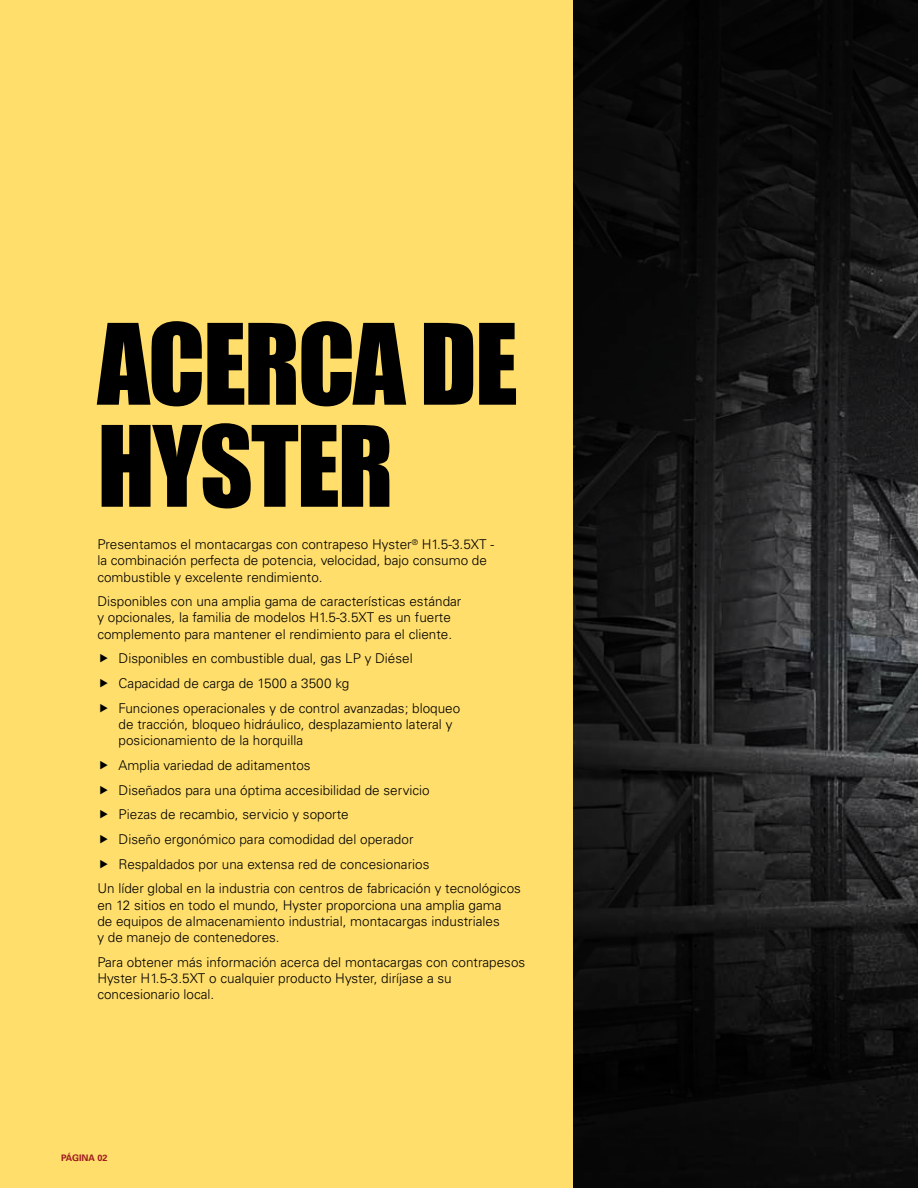
<style>
.page{position:relative;width:918px;height:1188px;background:#fff}
.page>*{position:absolute;margin:0;border:0;box-sizing:border-box;transform-origin:0 0}
.t1{font:103.5px/102px "Impact";letter-spacing:-.02em;color:#000}
.t2{font:300 13.5px/16.2px "Univers LT Std";color:#000}
.t3{font:700 9px "Univers LT Std";color:#9e1d20}
</style>
<div class="page">
<div style="left:0;top:0;width:574px;height:1188px;background:#ffde6c"></div>
<svg style="left:574px;top:0;width:344px;height:1188px;background:#171818"></svg>
<h1 class="t1" style="left:97px;top:310px;width:422px">ACERCA DE<br>HYSTER</h1>
<p class="t2" style="left:97px;top:536px;width:398px">Presentamos el montacargas con contrapeso Hyster<sup>®</sup> H1.5-3.5XT - la combinación perfecta de potencia, velocidad, bajo consumo de combustible y excelente rendimiento.</p>
<p class="t2" style="left:97px;top:593px;width:366px">Disponibles con una amplia gama de características estándar y opcionales, la familia de modelos H1.5-3.5XT es un fuerte complemento para mantener el rendimiento para el cliente.</p>
<p class="t2" style="left:119px;top:646px;width:343px;line-height:24.8px">Disponibles en combustible dual, gas LP y Diésel<br>Capacidad de carga de 1500 a 3500 kg<br>Funciones operacionales y de control avanzadas; bloqueo</p>
<p class="t2" style="left:119px;top:716px;width:335px">de tracción, bloqueo hidráulico, desplazamiento lateral y posicionamiento de la horquilla</p>
<p class="t2" style="left:119px;top:757px;width:194px">Amplia variedad de aditamentos</p>
<p class="t2" style="left:119px;top:782px;width:313px">Diseñados para una óptima accesibilidad de servicio</p>
<p class="t2" style="left:119px;top:806px;width:232px">Piezas de recambio, servicio y soporte</p>
<p class="t2" style="left:119px;top:831px;width:296px">Diseño ergonómico para comodidad del operador</p>
<p class="t2" style="left:119px;top:856px;width:312px">Respaldados por una extensa red de concesionarios</p>
<p class="t2" style="left:97px;top:880px;width:425px">Un líder global en la industria con centros de fabricación y tecnológicos</p>
<p class="t2" style="left:97px;top:897px;width:406px">en 12 sitios en todo el mundo, Hyster proporciona una amplia gama de equipos de almacenamiento industrial, montacargas industriales y de manejo de contenedores.</p>
<p class="t2" style="left:97px;top:954px;width:429px">Para obtener más información acerca del montacargas con contrapesos<br>Hyster H1.5-3.5XT o cualquier producto Hyster, diríjase a su concesionario local.</p>
<p class="t3" style="left:61px;top:1153px;width:48px">página 02</p>
</div>
